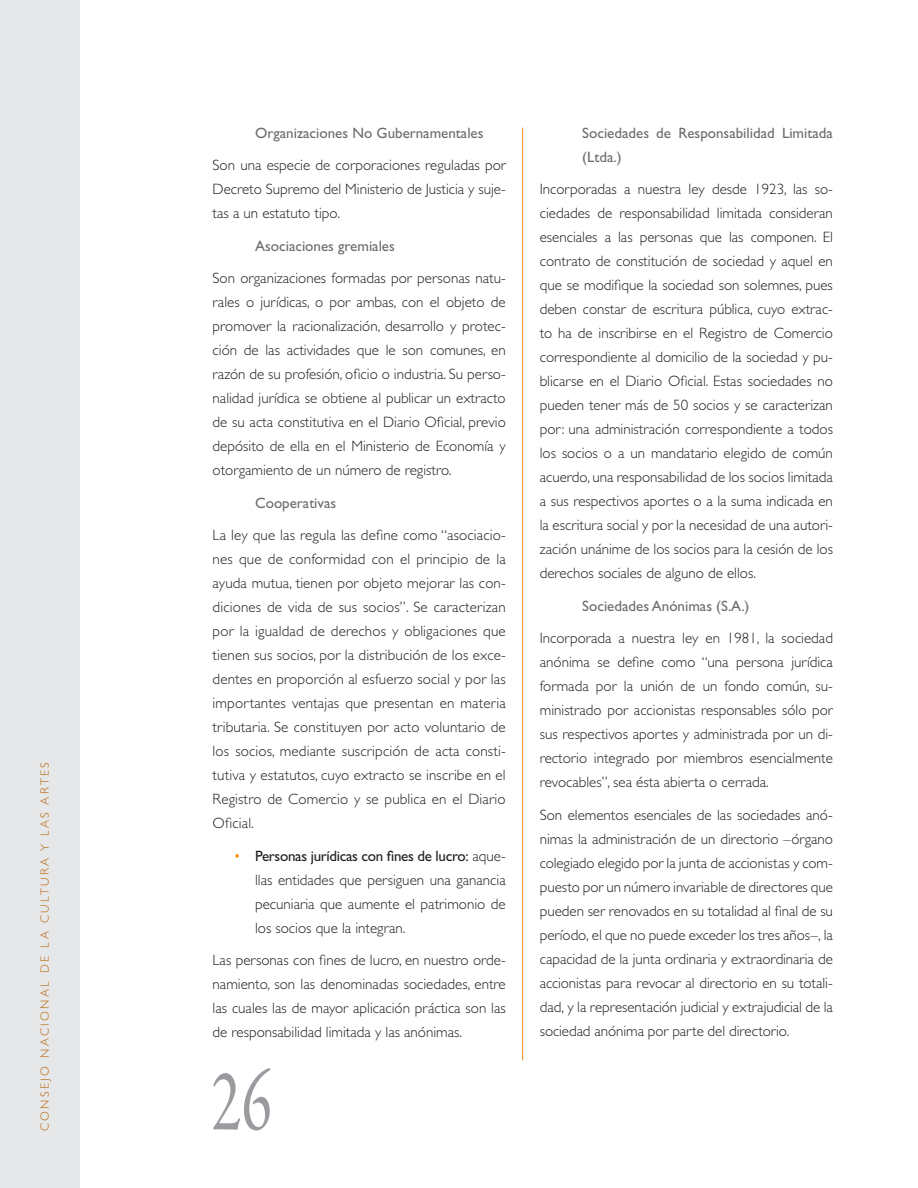
<style>
.page{position:relative;width:918px;height:1188px;background:#fff}
.page>*{position:absolute;margin:0;border:0;box-sizing:border-box;transform-origin:0 0}
.t1{font:89.1px "Garamond Premr Pro";color:#999b9e;scale:.7 1}
.t2{font:300 15px/24px "Gill Sans Std";color:#231f20;text-align:justify}
.t3{font:15px/24px "Gill Sans Std";color:#6c6d70}
.t4{font:300 12px "Gill Sans Std";letter-spacing:.2em;color:#b76911}
.s1{color:#f68e1e}
.s2{font-weight:400}
</style>
<div class="page">
<div style="left:0;top:0;width:80px;height:1188px;background:#e6e7e9"></div>
<hr style="left:522px;top:128px;width:1px;height:932px;background:#f68e1e">
<p class="t4" style="left:38px;top:1131px;width:371px;rotate:-90deg">CONSEJO NACIONAL DE LA CULTURA Y LAS ARTES</p>
<p class="t3" style="left:234px;top:121px;width:252px">O rganizaciones No Gubernamentales</p>
<p class="t2" style="left:213px;top:153px;width:295px">Son una especie de corporaciones reguladas por Decreto Supremo del Ministerio de Justicia y suje&shy;tas a un estatuto tipo.</p>
<p class="t3" style="left:234px;top:234px;width:163px">Asociaciones gremiales</p>
<p class="t2" style="left:213px;top:266px;width:295px">Son organizaciones formadas por personas natu&shy;rales o jurídicas, o por ambas, con el objeto de promover la racionalización, desarrollo y protec&shy;ción de las actividades que le son comunes, en razón de su profesión, oficio o industria. Su perso&shy;nalidad jurídica se obtiene al publicar un extracto de su acta constitutiva en el Diario Oficial, previo depósito de ella en el Ministerio de Economía y otorgamiento de un número de registro.</p>
<p class="t3" style="left:234px;top:491px;width:104px">Cooperativas</p>
<p class="t2" style="left:213px;top:523px;width:295px">La ley que las regula las define como “asociacio&shy;nes que de conformidad con el principio de la ayuda mutua, tienen por objeto mejorar las con&shy;diciones de vida de sus socios”. Se caracterizan por la igualdad de derechos y obligaciones que tienen sus socios, por la distribución de los exce&shy;dentes en proporción al esfuerzo social y por las importantes ventajas que presentan en materia tributaria. Se constituyen por acto voluntario de los socios, mediante suscripción de acta consti&shy;tutiva y estatutos, cuyo extracto se inscribe en el Registro de Comercio y se publica en el Diario Oficial.</p>
<p class="t2" style="left:255px;top:844px;width:252px;text-indent:-22px"><span class="s1">•</span> <span class="s2">Personas jurídicas con fines de lucro:</span> aque&shy;llas entidades que persiguen una ganancia pecuniaria que aumente el patrimonio de los socios que la integran.</p>
<p class="t2" style="left:213px;top:948px;width:295px">Las personas con fines de lucro, en nuestro orde&shy;namiento, son las denominadas sociedades, entre las cuales las de mayor aplicación práctica son las de responsabilidad limitada y las anónimas.</p>
<h1 class="t1" style="left:211px;top:1048px;width:88px">26</h1>
<p class="t3" style="left:582px;top:121px;width:252px;text-indent:-22px">Sociedades de Responsabilidad Limitada (Ltda.)</p>
<p class="t2" style="left:540px;top:177px;width:295px">Incorporadas a nuestra ley desde 1923, las so&shy;ciedades de responsabilidad limitada consideran esenciales a las personas que las componen. El contrato de constitución de sociedad y aquel en que se modifique la sociedad son solemnes, pues deben constar de escritura pública, cuyo extrac&shy;to ha de inscribirse en el Registro de Comercio correspondiente al domicilio de la sociedad y pu&shy;blicarse en el Diario Oficial. Estas sociedades no pueden tener más de 50 socios y se caracterizan por: una administración correspondiente a todos los socios o a un mandatario elegido de común acuerdo, una responsabilidad de los socios limitada a sus respectivos aportes o a la suma indicada en la escritura social y por la necesidad de una autori&shy;zación unánime de los socios para la cesión de los derechos sociales de alguno de ellos.</p>
<p class="t3" style="left:561px;top:594px;width:190px">Sociedades Anónimas (S.A.)</p>
<p class="t2" style="left:540px;top:626px;width:295px">Incorporada a nuestra ley en 1981, la sociedad anónima se define como “una persona jurídica formada por la unión de un fondo común, su&shy;ministrado por accionistas responsables sólo por sus respectivos aportes y administrada por un di&shy;rectorio integrado por miembros esencialmente revocables”, sea ésta abierta o cerrada.</p>
<p class="t2" style="left:540px;top:803px;width:295px">Son elementos esenciales de las sociedades anó&shy;nimas la administración de un directorio –órgano colegiado elegido por la junta de accionistas y com&shy;puesto por un número invariable de directores que pueden ser renovados en su totalidad al final de su período, el que no puede exceder los tres años–, la capacidad de la junta ordinaria y extraordinaria de accionistas para revocar al directorio en su totali&shy;dad, y la representación judicial y extrajudicial de la sociedad anónima por parte del directorio.</p>
</div>
